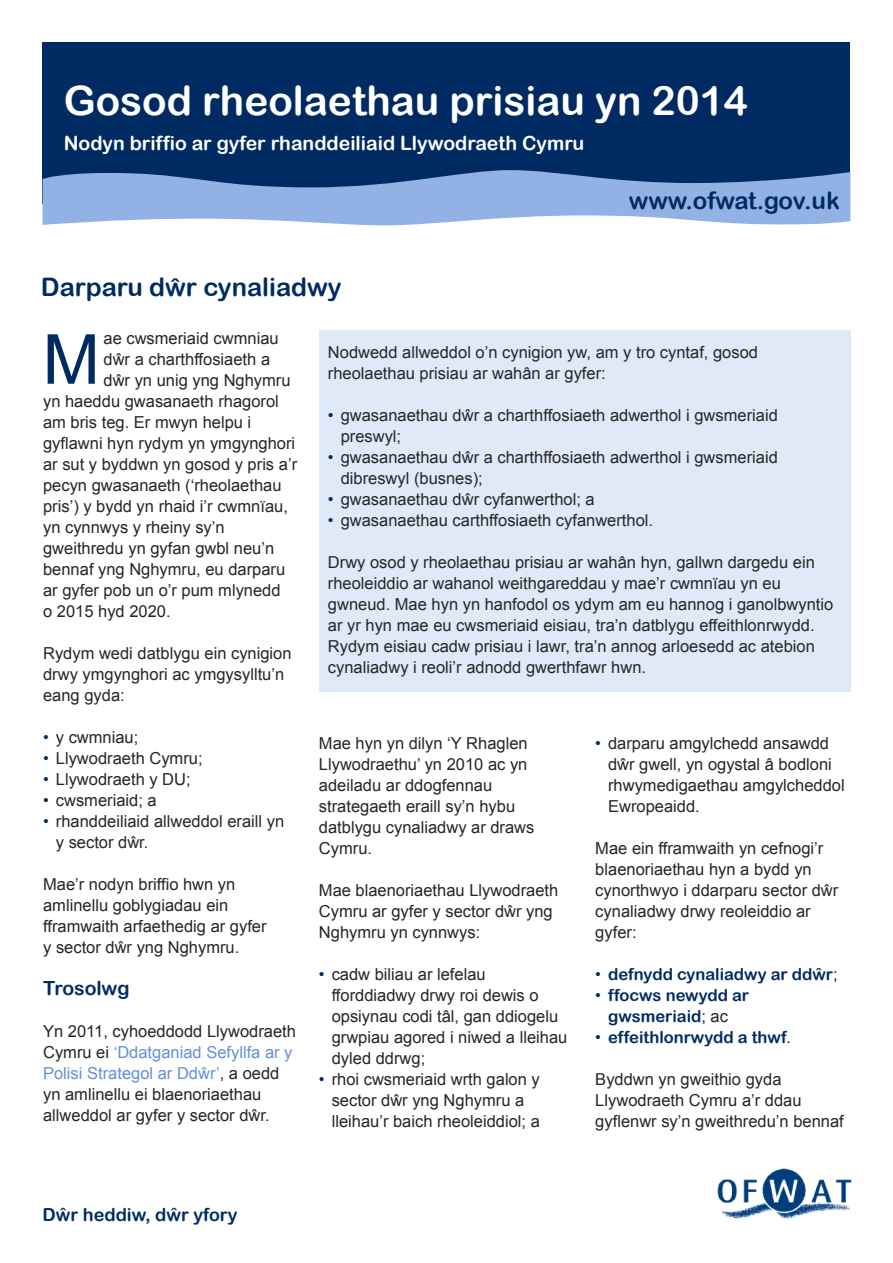
<style>
.page{position:relative;width:893px;height:1263px;background:#fff}
.page>*{position:absolute;margin:0;border:0;box-sizing:border-box;transform-origin:0 0}
.t1{font:69px "Arial";color:#002b62}
.t2{font:40.5px "Arial Rounded MT Bold";color:#fff}
.t3{font:25.5px "Arial Rounded MT Bold";color:#002b62}
.t4{font:24px "Arial Rounded MT Bold";color:#002b62}
.t5{font:19.5px "Arial Rounded MT Bold";color:#fff}
.t6{font:19.5px "Arial Rounded MT Bold";color:#002b62}
.t7{font:18px "Arial Rounded MT Bold";color:#002b62}
.t8{font:16.5px/21px "Arial";color:#272627}
.t9{font:16.5px/21px "Arial Rounded MT Bold";color:#002b62;text-align:center}
.s1{color:#002b62}
.s2{color:#6390d9}
.s3{font-family:"Arial"}
.s4{font-family:"Arial";color:#272627}
</style>
<div class="page">
<img style="left:717px;top:1168px;width:135px;height:51px">
<div style="left:43px;top:43px;width:807px;height:161px;background:#002b62"></div>
<svg style="left:43px;top:170px;width:807px;height:55px"></svg>
<div style="left:319px;top:330px;width:531px;height:362px;background:#e0e9f7"></div>
<h1 class="t2" style="left:64px;top:76px;width:686px">Gosod rheolaethau prisiau yn 2014</h1>
<h1 class="t5" style="left:64px;top:132px;width:522px">Nodyn briffio ar gyfer rhanddeiliaid Llywodraeth Cymru</h1>
<h1 class="t3" style="left:41px;top:272px;width:302px">Darparu dwr cynaliadwy</h1>
<h3 class="t3" style="left:171px;top:273px;width:10px">ˆ</h3>
<p class="t4" style="left:629px;top:186px;width:212px">www.ofwat.gov.uk</p>
<p class="t8" style="left:104px;top:328px;width:177px">ae cwsmeriaid cwmniau</p>
<p class="t8" style="left:104px;top:349px;width:168px">dŵr a charthffosiaeth a</p>
<p class="t8" style="left:104px;top:370px;width:189px">dŵr yn unig yng Nghymru</p>
<p class="t8" style="left:43px;top:391px;width:237px">yn haeddu gwasanaeth rhagorol</p>
<p class="t8" style="left:43px;top:412px;width:210px">am bris teg. Er mwyn helpu i</p>
<p class="t8" style="left:43px;top:433px;width:254px">gyflawni hyn rydym yn ymgynghori</p>
<p class="t8" style="left:43px;top:454px;width:256px">ar sut y byddwn yn gosod y pris a’r</p>
<p class="t8" style="left:43px;top:475px;width:240px">pecyn gwasanaeth (‘rheolaethau</p>
<p class="t8" style="left:43px;top:496px;width:246px">pris’) y bydd yn rhaid i’r cwmnïau,</p>
<p class="t8" style="left:43px;top:517px;width:183px">yn cynnwys y rheiny sy’n</p>
<p class="t8" style="left:43px;top:538px;width:233px">gweithredu yn gyfan gwbl neu’n</p>
<p class="t8" style="left:43px;top:559px;width:244px">bennaf yng Nghymru, eu darparu</p>
<p class="t8" style="left:43px;top:580px;width:239px">ar gyfer pob un o’r pum mlynedd</p>
<p class="t8" style="left:43px;top:601px;width:129px">o 2015 hyd 2020.</p>
<p class="t8" style="left:43px;top:643px;width:250px">Rydym wedi datblygu ein cynigion drwy ymgynghori ac ymgysylltu’n eang gyda:</p>
<p class="t8" style="left:43px;top:727px;width:97px"><span class="s1">•</span> y cwmniau;</p>
<p class="t8" style="left:43px;top:748px;width:161px"><span class="s1">•</span> Llywodraeth Cymru;</p>
<p class="t8" style="left:43px;top:769px;width:149px"><span class="s1">•</span> Llywodraeth y DU;</p>
<p class="t8" style="left:43px;top:790px;width:115px"><span class="s1">•</span> cwsmeriaid; a</p>
<p class="t8" style="left:56px;top:811px;width:230px;text-indent:-13px"><span class="s1">•</span> rhanddeiliaid allweddol eraill yn y sector dŵr.</p>
<p class="t8" style="left:43px;top:874px;width:225px">Mae’r nodyn briffio hwn yn amlinellu goblygiadau ein fframwaith arfaethedig ar gyfer y sector dŵr yng Nghymru.</p>
<h1 class="t6" style="left:43px;top:977px;width:88px">Trosolwg</h1>
<p class="t8" style="left:43px;top:1021px;width:254px">Yn 2011, cyhoeddodd Llywodraeth<br>Cymru ei <span class="s2">‘Ddatganiad Sefyllfa ar y<br>Polisi Strategol ar Ddŵr’</span>, a oedd yn amlinellu ei blaenoriaethau allweddol ar gyfer y sector dŵr.</p>
<p class="t1" style="left:43px;top:321px;width:59px">M</p>
<p class="t8" style="left:328px;top:342px;width:432px">Nodwedd allweddol o’n cynigion yw, am y tro cyntaf, gosod rheolaethau prisiau ar wahân ar gyfer:</p>
<p class="t8" style="left:341px;top:405px;width:439px;text-indent:-13px"><span class="s1">•</span> gwasanaethau dŵr a charthffosiaeth adwerthol i gwsmeriaid preswyl;</p>
<p class="t8" style="left:341px;top:447px;width:439px;text-indent:-13px"><span class="s1">•</span> gwasanaethau dŵr a charthffosiaeth adwerthol i gwsmeriaid dibreswyl (busnes);</p>
<p class="t8" style="left:328px;top:489px;width:268px"><span class="s1">•</span> gwasanaethau dŵr cyfanwerthol; a</p>
<p class="t8" style="left:328px;top:510px;width:327px"><span class="s1">•</span> gwasanaethau carthffosiaeth cyfanwerthol.</p>
<p class="t8" style="left:328px;top:552px;width:507px">Drwy osod y rheolaethau prisiau ar wahân hyn, gallwn dargedu ein rheoleiddio ar wahanol weithgareddau y mae’r cwmnïau yn eu gwneud. Mae hyn yn hanfodol os ydym am eu hannog i ganolbwyntio ar yr hyn mae eu cwsmeriaid eisiau, tra’n datblygu effeithlonrwydd.<br>Rydym eisiau cadw prisiau i lawr, tra’n annog arloesedd ac atebion cynaliadwy i reoli’r adnodd gwerthfawr hwn.</p>
<p class="t8" style="left:319px;top:733px;width:217px">Mae hyn yn dilyn ‘Y Rhaglen<br>Llywodraethu’ yn 2010 ac yn adeiladu ar ddogfennau strategaeth eraill sy’n hybu datblygu cynaliadwy ar draws<br>Cymru.</p>
<p class="t8" style="left:319px;top:880px;width:241px">Mae blaenoriaethau Llywodraeth<br>Cymru ar gyfer y sector dŵr yng<br>Nghymru yn cynnwys:</p>
<p class="t8" style="left:332px;top:964px;width:237px;text-indent:-13px"><span class="s1">•</span> cadw biliau ar lefelau fforddiadwy drwy roi dewis o opsiynau codi tâl, gan ddiogelu grwpiau agored i niwed a lleihau dyled ddrwg;</p>
<p class="t8" style="left:332px;top:1069px;width:210px;text-indent:-13px"><span class="s1">•</span> rhoi cwsmeriaid wrth galon y sector dŵr yng Nghymru a lleihau’r baich rheoleiddiol; a</p>
<p class="t8" style="left:608px;top:733px;width:238px;text-indent:-13px"><span class="s1">•</span> darparu amgylchedd ansawdd dŵr gwell, yn ogystal â bodloni rhwymedigaethau amgylcheddol<br>Ewropeaidd.</p>
<p class="t8" style="left:595px;top:838px;width:244px">Mae ein fframwaith yn cefnogi’r blaenoriaethau hyn a bydd yn cynorthwyo i ddarparu sector dŵr cynaliadwy drwy reoleiddio ar gyfer:</p>
<p class="t9" style="left:595px;top:963px;width:244px"><span class="s3">•</span> defnydd cynaliadwy ar ddwr<span class="s4">;</span></p>
<p class="t9" style="left:595px;top:984px;width:155px"><span class="s3">•</span> ffocws newydd ar gwsmeriaid<span class="s4">; ac</span></p>
<p class="t9" style="left:595px;top:1026px;width:197px"><span class="s3">•</span> effeithlonrwydd a thwf<span class="s4">.</span></p>
<p class="t8" style="left:595px;top:1069px;width:250px">Byddwn yn gweithio gyda<br>Llywodraeth Cymru a’r ddau gyflenwr sy’n gweithredu’n bennaf</p>
<p class="t9" style="left:816px;top:964px;width:7px">ˆ</p>
<p class="t7" style="left:43px;top:1204px;width:196px">Dwr heddiw, dwr yfory</p>
<p class="t7" style="left:60px;top:1204px;width:7px">ˆ</p>
<p class="t7" style="left:171px;top:1204px;width:7px">ˆ</p>
</div>
